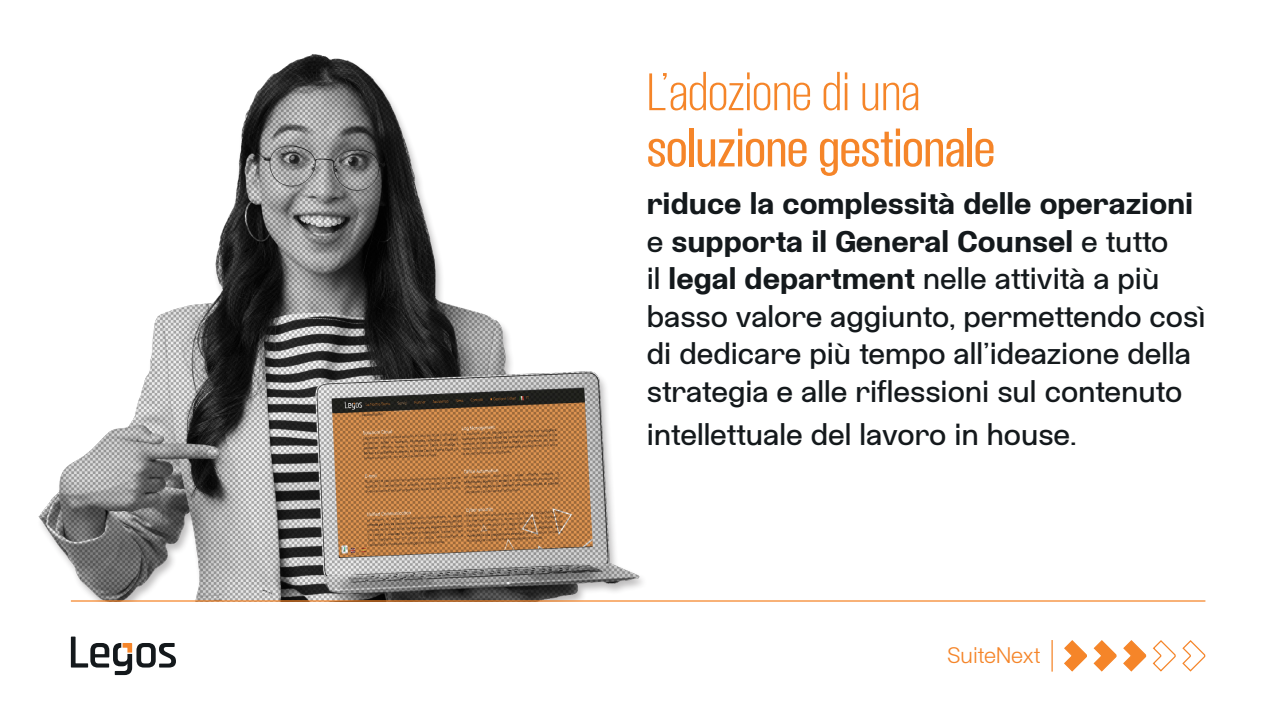
<style>
.page{position:relative;width:1276px;height:709px;background:#fff}
.page>*{position:absolute;margin:0;border:0;box-sizing:border-box;transform-origin:0 0}
.t1{font:52.5px "Etrusco Now Condensed";color:#f58529;scale:1.08 1}
.t2{font:300 52.5px "Etrusco Now Condensed";color:#f58529;scale:1.08 1}
.t3{font:30px/37.5px "Etrusco Now";color:#14191c}
.t4{font:300 22.5px "Etrusco Now";color:#f58529}
.s1{font-weight:700}
</style>
<div class="page">
<svg style="left:71px;top:636px;width:105px;height:39px"></svg>
<svg style="left:1064px;top:640px;width:142px;height:32px"></svg>
<img style="left:38px;top:54px;width:605px;height:547px">
<hr style="left:71px;top:600px;width:1134px;height:1px;background:#f58529">
<hr style="left:1051px;top:640px;width:1px;height:31px;background:#f58529">
<p class="t2" style="left:647px;top:55px;width:255px">L’adozione di una</p>
<p class="t1" style="left:647px;top:110px;width:324px">soluzione gestionale</p>
<p class="t3" style="left:647px;top:183px;width:560px"><span class="s1">riduce la complessità delle operazioni </span>e <span class="s1">supporta il General Counsel</span> e tutto<br>il <span class="s1">legal department</span> nelle attività a più basso valore aggiunto, permettendo così di dedicare più tempo all’ideazione della strategia e alle riflessioni sul contenuto</p>
<p class="t3" style="left:647px;top:414px;width:431px">intellettuale del lavoro in house.</p>
<p class="t4" style="left:947px;top:638px;width:94px">SuiteNext</p>
</div>
